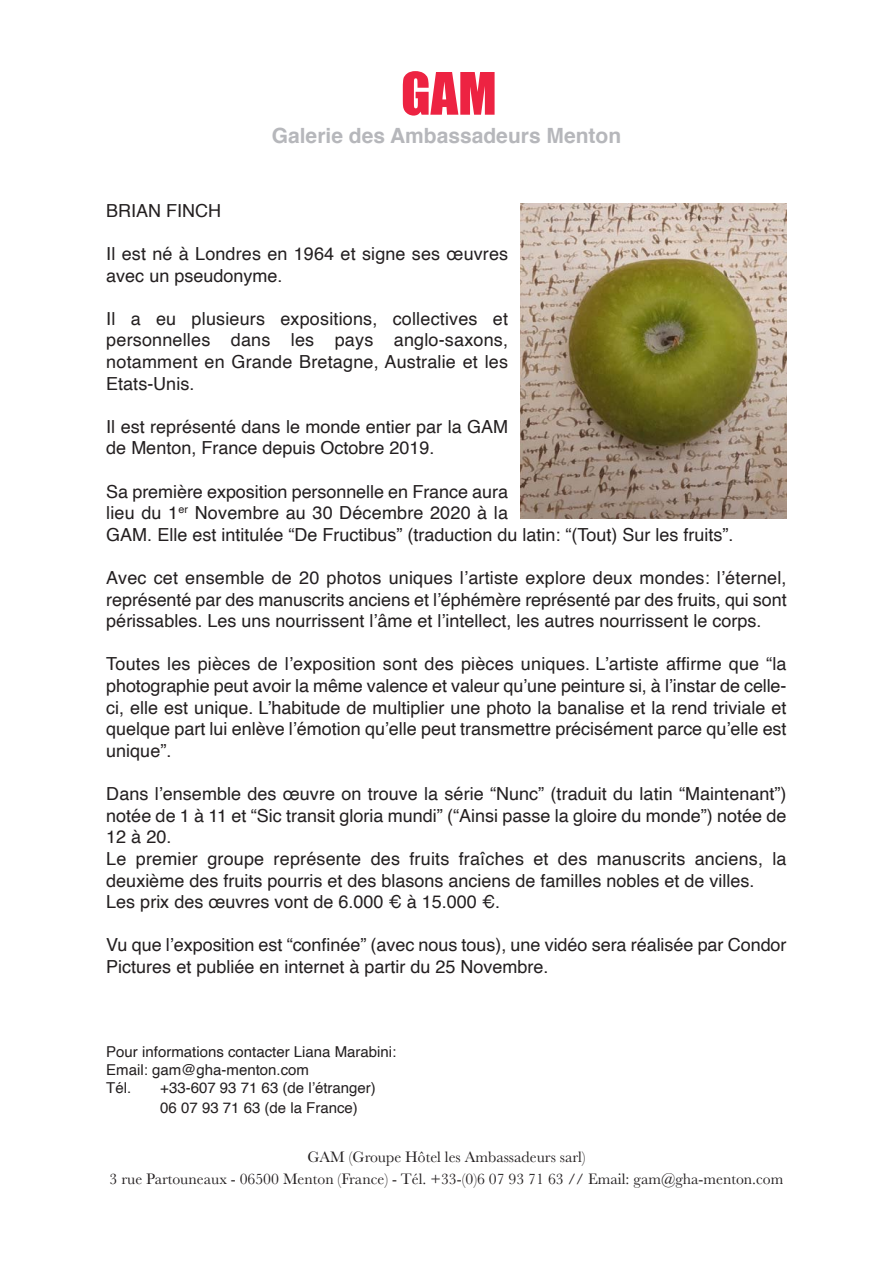
<style>
.page{position:relative;width:893px;height:1263px;background:#fff}
.page>*{position:absolute;margin:0;border:0;box-sizing:border-box;transform-origin:0 0}
.t1{font:54px "Impact";color:#ed2342}
.t2{font:700 21px "Helvetica";color:#b6b7bb}
.t3{font:18px/21.6px "Helvetica";color:#231f20}
.t4{font:15.75px "Baskerville";color:#231f20}
.t5{font:15px "Helvetica";color:#231f20}
</style>
<div class="page">
<img style="left:520px;top:203px;width:267px;height:315px">
<p class="t1" style="left:401px;top:60px;width:97px">GAM</p>
<p class="t2" style="left:272px;top:127px;width:351px">Galerie des Ambassadeurs Menton</p>
<p class="t3" style="left:106px;top:201px;width:117px">BRIAN FINCH</p>
<p class="t3" style="left:106px;top:244px;width:403px">Il est né à Londres en 1964 et signe ses œuvres avec un pseudonyme.</p>
<p class="t3" style="left:106px;top:309px;width:403px;text-align:justify">Il a eu plusieurs expositions, collectives et personnelles dans les pays anglo-saxons, notamment en Grande Bretagne, Australie et les Etats-Unis.</p>
<p class="t3" style="left:106px;top:417px;width:403px">Il est représenté dans le monde entier par la GAM de Menton, France depuis Octobre 2019.</p>
<p class="t3" style="left:106px;top:482px;width:629px">Sa première exposition personnelle en France aura<br>lieu du 1<sup>er</sup> Novembre au 30 Décembre 2020 à la<br>GAM. Elle est intitulée “De Fructibus” (traduction du latin: “(Tout) Sur les fruits”.</p>
<p class="t3" style="left:106px;top:568px;width:682px;text-align:justify">Avec cet ensemble de 20 photos uniques l’artiste explore deux mondes: l’éternel, représenté par des manuscrits anciens et l’éphémère représenté par des fruits, qui sont périssables. Les uns nourrissent l’âme et l’intellect, les autres nourrissent le corps.</p>
<p class="t3" style="left:106px;top:655px;width:682px;text-align:justify">Toutes les pièces de l’exposition sont des pièces uniques. L’artiste affirme que “la photographie peut avoir la même valence et valeur qu’une peinture si, à l’instar de celle&shy;ci, elle est unique. L’habitude de multiplier une photo la banalise et la rend triviale et quelque part lui enlève l’émotion qu’elle peut transmettre précisément parce qu’elle est unique”.</p>
<p class="t3" style="left:106px;top:784px;width:682px;text-align:justify">Dans l’ensemble des œuvre on trouve la série “Nunc” (traduit du latin “Maintenant”) notée de 1 à 11 et “Sic transit gloria mundi” (“Ainsi passe la gloire du monde”) notée de 12 à 20.</p>
<p class="t3" style="left:106px;top:849px;width:682px">Le premier groupe représente des fruits fraîches et des manuscrits anciens, la deuxième des fruits pourris et des blasons anciens de familles nobles et de villes.</p>
<p class="t3" style="left:106px;top:892px;width:395px">Les prix des œuvres vont de 6.000 € à 15.000 €.</p>
<p class="t3" style="left:106px;top:936px;width:682px">Vu que l’exposition est “confinée” (avec nous tous), une vidéo sera réalisée par Condor<br>Pictures et publiée en internet à partir du 25 Novembre.</p>
<p class="t5" style="left:106px;top:1045px;width:292px">Pour informations contacter Liana Marabini:</p>
<p class="t5" style="left:106px;top:1063px;width:204px">Email: gam@gha-menton.com</p>
<p class="t5" style="left:106px;top:1081px;width:27px">Tél.</p>
<p class="t5" style="left:160px;top:1081px;width:217px">+33-607 93 71 63 (de l’étranger)</p>
<p class="t5" style="left:160px;top:1102px;width:199px">06 07 93 71 63 (de la France)</p>
<p class="t4" style="left:307px;top:1148px;width:280px">GAM (Groupe Hôtel les Ambassadeurs sarl)</p>
<p class="t4" style="left:110px;top:1170px;width:675px">3 rue Partouneaux - 06500 Menton (France) - Tél. +33-(0)6 07 93 71 63 // Email: gam@gha-menton.com</p>
</div>
